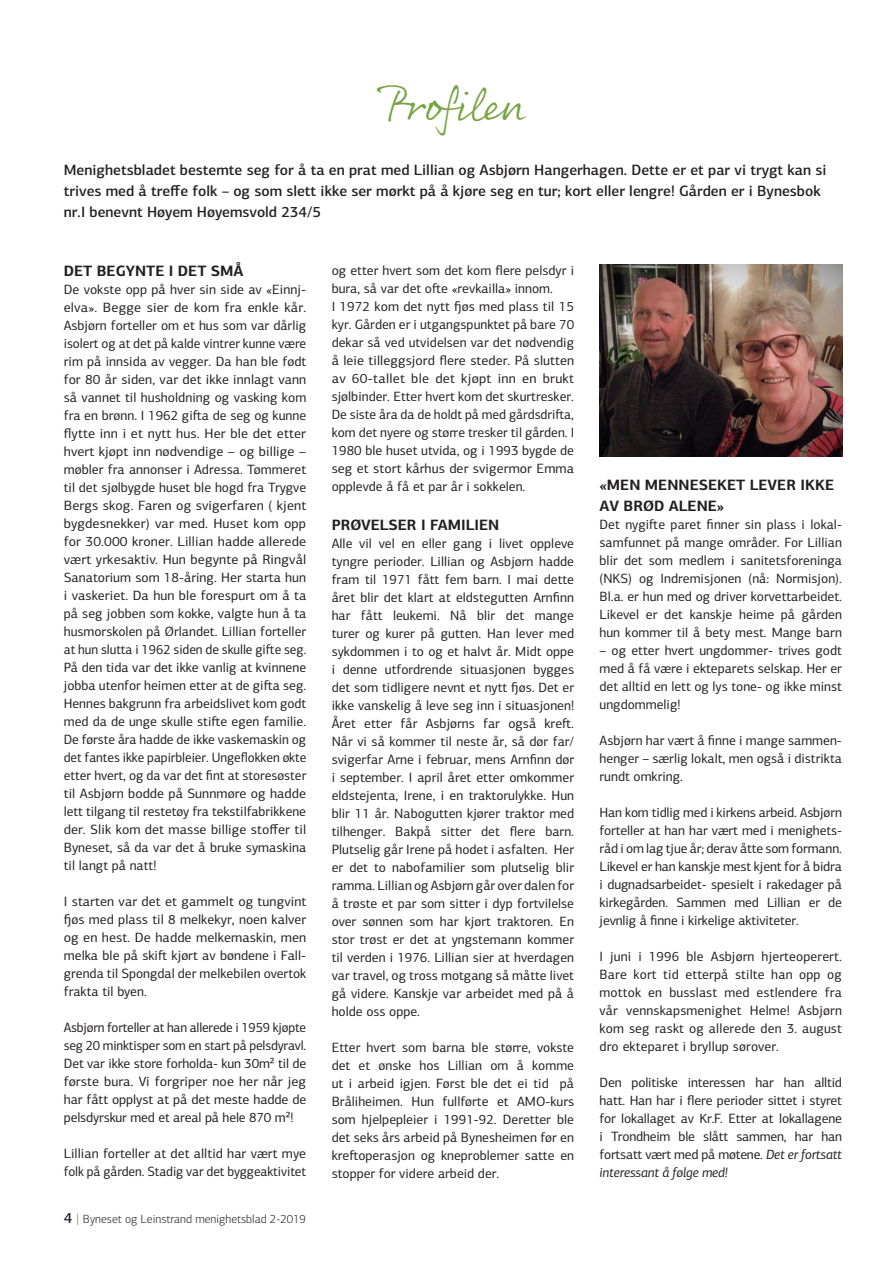
<style>
.page{position:relative;width:893px;height:1263px;background:#fff}
.page>*{position:absolute;margin:0;border:0;box-sizing:border-box;transform-origin:0 0}
.t1{font:45px "Rollerscript Smooth";color:#78a341}
.t2{font:500 15px/21px "PF Centro Sans Pro";color:#231f20}
.t3{font:700 15px/21px "PF Centro Sans Pro";color:#231f20}
.t4{font:13.5px/18px "PF Centro Sans Pro";color:#231f20;text-align:justify}
.t5{font:300 12px "PF Centro Sans Pro";color:#231f20}
.s1{font-weight:500;font-size:15px}
.s2{font-weight:400;font-size:13.5px;color:#78a341}
.s3{font-style:italic}
</style>
<div class="page">
<img style="left:600px;top:265px;width:242px;height:191px">
<h1 class="t1" style="left:380px;top:78px;width:148px">Profilen</h1>
<p class="t2" style="left:64px;top:159px;width:764px">Menighetsbladet bestemte seg for å ta en prat med Lillian og Asbjørn Hangerhagen. Dette er et par vi trygt kan si trives med å treffe folk – og som slett ikke ser mørkt på å kjøre seg en tur; kort eller lengre! Gården er i Bynesbok nr.I benevnt Høyem Høyemsvold 234/5</p>
<p class="t3" style="left:64px;top:260px;width:181px">DET BEGYNTE I DET SMÅ</p>
<p class="t4" style="left:64px;top:280px;width:244px">De vokste opp på hver sin side av «Einnj&shy;elva». Begge sier de kom fra enkle kår.<br>Asbjørn forteller om et hus som var dårlig isolert og at det på kalde vintrer kunne være rim på innsida av vegger. Da han ble født for 80 år siden, var det ikke innlagt vann så vannet til husholdning og vasking kom fra en brønn. I 1962 gifta de seg og kunne flytte inn i et nytt hus. Her ble det etter hvert kjøpt inn nødvendige – og billige – møbler fra annonser i Adressa. Tømmeret til det sjølbygde huset ble hogd fra Trygve Bergs skog. Faren og svigerfaren ( kjent bygdesnekker) var med. Huset kom opp for 30.000 kroner. Lillian hadde allerede vært yrkesaktiv. Hun begynte på Ringvål Sanatorium som 18-åring. Her starta hun i vaskeriet. Da hun ble forespurt om å ta på seg jobben som kokke, valgte hun å ta husmorskolen på Ørlandet. Lillian forteller at hun slutta i 1962 siden de skulle gifte seg.<br>På den tida var det ikke vanlig at kvinnene jobba utenfor heimen etter at de gifta seg.<br>Hennes bakgrunn fra arbeidslivet kom godt med da de unge skulle stifte egen familie.<br>De første åra hadde de ikke vaskemaskin og det fantes ikke papirbleier. Ungeflokken økte etter hvert, og da var det fint at storesøster til Asbjørn bodde på Sunnmøre og hadde lett tilgang til restetøy fra tekstilfabrikkene der. Slik kom det masse billige stoffer til Byneset, så da var det å bruke symaskina til langt på natt!</p>
<p class="t4" style="left:64px;top:892px;width:244px">I starten var det et gammelt og tungvint fjøs med plass til 8 melkekyr, noen kalver og en hest. De hadde melkemaskin, men melka ble på skift kjørt av bøndene i Fall&shy;grenda til Spongdal der melkebilen overtok frakta til byen.</p>
<p class="t4" style="left:64px;top:1018px;width:244px">Asbjørn forteller at han allerede i 1959 kjøpte seg 20 minktisper som en start på pelsdyravl.<br>Det var ikke store forholda- kun 30m² til de første bura. Vi forgriper noe her når jeg har fått opplyst at på det meste hadde de pelsdyrskur med et areal på hele 870 m²!</p>
<p class="t4" style="left:64px;top:1144px;width:244px">Lillian forteller at det alltid har vært mye folk på gården. Stadig var det byggeaktivitet</p>
<p class="t5" style="left:64px;top:1212px;width:244px"><span class="s1">4</span> <span class="s2">|</span> Byneset og Leinstrand menighetsblad 2-2019</p>
<p class="t4" style="left:332px;top:261px;width:244px;text-align:left">og etter hvert som det kom flere pelsdyr i bura, så var det ofte «revkailla» innom.<br>I 1972 kom det nytt fjøs med plass til 15 kyr. Gården er i utgangspunktet på bare 70 dekar så ved utvidelsen var det nødvendig å leie tilleggsjord flere steder. På slutten av 60-tallet ble det kjøpt inn en brukt sjølbinder. Etter hvert kom det skurtresker.<br>De siste åra da de holdt på med gårdsdrifta, kom det nyere og større tresker til gården. I 1980 ble huset utvida, og i 1993 bygde de seg et stort kårhus der svigermor Emma opplevde å få et par år i sokkelen.</p>
<p class="t3" style="left:332px;top:514px;width:169px">PRØVELSER I FAMILIEN</p>
<p class="t4" style="left:332px;top:534px;width:244px">Alle vil vel en eller gang i livet oppleve tyngre perioder. Lillian og Asbjørn hadde fram til 1971 fått fem barn. I mai dette året blir det klart at eldstegutten Arnfinn har fått leukemi. Nå blir det mange turer og kurer på gutten. Han lever med sykdommen i to og et halvt år. Midt oppe i denne utfordrende situasjonen bygges det som tidligere nevnt et nytt fjøs. Det er ikke vanskelig å leve seg inn i situasjonen!<br>Året etter får Asbjørns far også kreft.<br>Når vi så kommer til neste år, så dør far/ svigerfar Arne i februar, mens Arnfinn dør i september. I april året etter omkommer eldstejenta, Irene, i en traktorulykke. Hun blir 11 år. Nabogutten kjører traktor med tilhenger. Bakpå sitter det flere barn.<br>Plutselig går Irene på hodet i asfalten. Her er det to nabofamilier som plutselig blir ramma. Lillian og Asbjørn går over dalen for å trøste et par som sitter i dyp fortvilelse over sønnen som har kjørt traktoren. En stor trøst er det at yngstemann kommer til verden i 1976. Lillian sier at hverdagen var travel, og tross motgang så måtte livet gå videre. Kanskje var arbeidet med på å holde oss oppe.</p>
<p class="t4" style="left:332px;top:1038px;width:244px">Etter hvert som barna ble større, vokste det et ønske hos Lillian om å komme ut i arbeid igjen. Først ble det ei tid på Bråliheimen. Hun fullførte et AMO-kurs som hjelpepleier i 1991-92. Deretter ble det seks års arbeid på Bynesheimen før en kreftoperasjon og kneproblemer satte en stopper for videre arbeid der.</p>
<p class="t3" style="left:600px;top:474px;width:236px">«MEN MENNESEKET LEVER IKKE<br>AV BRØD ALENE»</p>
<p class="t4" style="left:600px;top:515px;width:244px">Det nygifte paret finner sin plass i lokal&shy;samfunnet på mange områder. For Lillian blir det som medlem i sanitetsforeninga (NKS) og Indremisjonen (nå: Normisjon).<br>Bl.a. er hun med og driver korvettarbeidet.<br>Likevel er det kanskje heime på gården hun kommer til å bety mest. Mange barn</p>
<p class="t4" style="left:600px;top:641px;width:244px">– og etter hvert ungdommer- trives godt med å få være i ekteparets selskap. Her er det alltid en lett og lys tone- og ikke minst ungdommelig!</p>
<p class="t4" style="left:600px;top:731px;width:244px">Asbjørn har vært å finne i mange sammen&shy;henger – særlig lokalt, men også i distrikta rundt omkring.</p>
<p class="t4" style="left:600px;top:803px;width:244px">Han kom tidlig med i kirkens arbeid. Asbjørn forteller at han har vært med i menighets&shy;råd i om lag tjue år; derav åtte som formann.<br>Likevel er han kanskje mest kjent for å bidra i dugnadsarbeidet- spesielt i rakedager på kirkegården. Sammen med Lillian er de jevnlig å finne i kirkelige aktiviteter.</p>
<p class="t4" style="left:600px;top:947px;width:244px">I juni i 1996 ble Asbjørn hjerteoperert.<br>Bare kort tid etterpå stilte han opp og mottok en busslast med estlendere fra vår vennskapsmenighet Helme! Asbjørn kom seg raskt og allerede den 3. august dro ekteparet i bryllup sørover.</p>
<p class="t4" style="left:600px;top:1073px;width:244px">Den politiske interessen har han alltid hatt. Han har i flere perioder sittet i styret for lokallaget av Kr.F. Etter at lokallagene i Trondheim ble slått sammen, har han fortsatt vært med på møtene. <span class="s3">Det er fortsatt interessant å følge med!</span></p>
</div>
